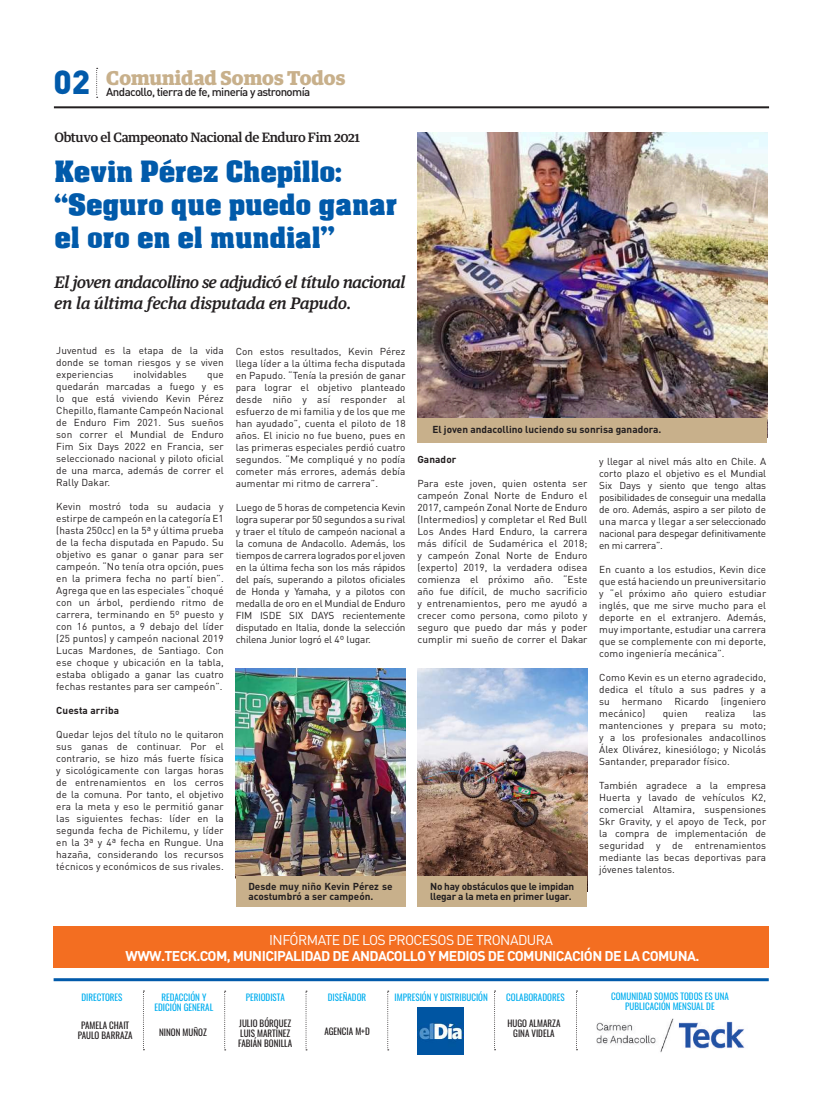
<style>
.page{position:relative;width:823px;height:1106px;background:#fff}
.page>*{position:absolute;margin:0;border:0;box-sizing:border-box;transform-origin:0 0}
.t1{font:900 33px "DIN Pro";color:#015aaa}
.t2{font:28px/33px "Acme Font";letter-spacing:-.01em;color:#015aaa}
.t3{font:700 20px "Guardian Egyp";color:#c8b08b}
.t4{font:italic 500 16px/21px "Guardian Text Egyp";letter-spacing:-.02em;color:#231f20}
.t5{font:700 14px "DIN Pro";letter-spacing:-.04em;color:#fff}
.t6{font:14px "DIN Pro";letter-spacing:-.04em;color:#fff}
.t7{font:500 13px "Guardian Text Egyp";letter-spacing:-.03em;color:#231f20}
.t8{font:500 11.5px "DIN Pro";letter-spacing:-.05em;color:#231f20}
.t9{font:10px/12px "DIN Pro";letter-spacing:.01em;color:#231f20;text-align:justify}
.t10{font:700 10px/10px "DIN Pro";color:#231f20}
.t11{font:700 10px/10px "DIN Pro";letter-spacing:-.02em;color:#231f20}
.t12{font:9px/10px "Oswald";color:#00aeef;text-align:center}
.t13{font:9px/10px "Oswald";color:#231f20;text-align:center}
</style>
<div class="page">
<hr style="left:54px;top:106px;width:714px;height:2px;background:#231f20">
<hr style="left:54px;top:978px;width:714px;height:3px;background:#015aaa">
<img style="left:596px;top:1018px;width:149px;height:34px">
<svg style="left:143px;top:990px;width:1px;height:60px"></svg>
<svg style="left:224px;top:990px;width:1px;height:60px"></svg>
<svg style="left:305px;top:990px;width:2px;height:60px"></svg>
<svg style="left:387px;top:990px;width:1px;height:60px"></svg>
<svg style="left:494px;top:990px;width:1px;height:60px"></svg>
<svg style="left:576px;top:990px;width:1px;height:60px"></svg>
<img style="left:417px;top:1007px;width:46px;height:47px">
<div style="left:54px;top:925px;width:714px;height:42px;background:#f36e21"></div>
<svg style="left:96px;top:68px;width:2px;height:30px"></svg>
<img style="left:417px;top:668px;width:170px;height:208px">
<img style="left:235px;top:668px;width:170px;height:208px">
<img style="left:417px;top:132px;width:349px;height:286px">
<div style="left:235px;top:876px;width:170px;height:31px;background:#c8b08b"></div>
<div style="left:417px;top:876px;width:170px;height:31px;background:#c8b08b"></div>
<div style="left:417px;top:418px;width:349px;height:24px;background:#c8b08b"></div>
<h1 class="t1" style="left:54px;top:59px;width:38px">02</h1>
<h3 class="t3" style="left:106px;top:62px;width:240px">Comunidad Somos Todos</h3>
<p class="t8" style="left:106px;top:84px;width:205px">Andacollo, tierra de fe, minería y astronomía</p>
<h3 class="t7" style="left:54px;top:127px;width:307px">Obtuvo el Campeonato Nacional de Enduro Fim 2021</h3>
<h2 class="t2" style="left:54px;top:154px;width:344px">Kevin Pérez Chepillo: “Seguro que puedo ganar el oro en el mundial”</h2>
<h3 class="t4" style="left:55px;top:270px;width:352px">El joven andacollino se adjudicó el título nacional en la última fecha disputada en Papudo.</h3>
<p class="t9" style="left:56px;top:344px;width:169px">Juventud es la etapa de la vida donde se toman riesgos y se viven experiencias</p>
<p class="t9" style="left:235px;top:344px;width:171px">Con estos resultados, Kevin Pérez llega líder a la última fecha disputada en Papudo. “Tenía la presión de ganar para lograr el objetivo planteado desde niño y así responder al esfuerzo de mi familia y de los que me han ayudado”, cuenta el piloto de 18 años. El inicio no fue bueno, pues en las primeras especiales perdió cuatro segundos. “Me compliqué y no podía cometer más errores, además debía aumentar mi ritmo de carrera”.</p>
<p class="t9" style="left:235px;top:500px;width:171px">Luego de 5 horas de competencia Kevin logra superar por 50 segundos a su rival y traer el título de campeón nacional a la comuna de Andacollo. Además, los tiempos de carrera logrados por el joven en la última fecha son los más rápidos del país, superando a pilotos oficiales de Honda y Yamaha, y a pilotos con medalla de oro en el Mundial de Enduro FIM ISDE SIX DAYS recientemente disputado en Italia, donde la selección chilena Junior logró el 4º lugar.</p>
<p class="t9" style="left:133px;top:368px;width:55px">inolvidables</p>
<p class="t9" style="left:56px;top:368px;width:169px;text-indent:151px">que quedarán marcadas a fuego y es lo que está viviendo Kevin Pérez Chepillo, flamante Campeón Nacional de Enduro Fim 2021. Sus sueños son correr el Mundial de Enduro Fim Six Days 2022 en Francia, ser seleccionado nacional y piloto oficial de una marca, además de correr el Rally Dakar.</p>
<p class="t9" style="left:56px;top:500px;width:169px">Kevin mostró toda su audacia y estirpe de campeón en la categoría E1 (hasta 250cc) en la 5ª y última prueba de la fecha disputada en Papudo. Su objetivo es ganar o ganar para ser campeón. “No tenía otra opción, pues en la primera fecha no partí bien”.<br>Agrega que en las especiales “choqué con un árbol, perdiendo ritmo de carrera, terminando en 5º puesto y con 16 puntos, a 9 debajo del líder (25 puntos) y campeón nacional 2019<br>Lucas Mardones, de Santiago. Con ese choque y ubicación en la tabla, estaba obligado a ganar las cuatro fechas restantes para ser campeón”.</p>
<p class="t10" style="left:56px;top:705px;width:64px">Cuesta arriba</p>
<p class="t9" style="left:56px;top:728px;width:169px">Quedar lejos del título no le quitaron sus ganas de continuar. Por el contrario, se hizo más fuerte física y sicológicamente con largas horas de entrenamientos en los cerros de la comuna. Por tanto, el objetivo era la meta y eso le permitió ganar las siguientes fechas: líder en la segunda fecha de Pichilemu, y líder en la 3ª y 4ª fecha en Rungue. Una hazaña, considerando los recursos técnicos y económicos de sus rivales.</p>
<p class="t10" style="left:432px;top:423px;width:230px">El joven andacollino luciendo su sonrisa ganadora.</p>
<p class="t10" style="left:417px;top:453px;width:40px">Ganador</p>
<p class="t9" style="left:417px;top:476px;width:171px">Para este joven, quien ostenta ser campeón Zonal Norte de Enduro el 2017, campeón Zonal Norte de Enduro (Intermedios) y completar el Red Bull Los Andes Hard Enduro, la carrera más difícil de Sudamérica el 2018; y campeón Zonal Norte de Enduro (experto) 2019, la verdadera odisea comienza el próximo año. “Este año fue difícil, de mucho sacrificio y entrenamientos, pero me ayudó a crecer como persona, como piloto y seguro que puedo dar más y poder cumplir mi sueño de correr el Dakar</p>
<p class="t9" style="left:599px;top:455px;width:168px">y llegar al nivel más alto en Chile. A corto plazo el objetivo es el Mundial Six Days y siento que tengo altas posibilidades de conseguir una medalla de oro. Además, aspiro a ser piloto de una marca y llegar a ser seleccionado nacional para despegar definitivamente en mi carrera”.</p>
<p class="t9" style="left:599px;top:563px;width:168px">En cuanto a los estudios, Kevin dice que está haciendo un preuniversitario y “el próximo año quiero estudiar inglés, que me sirve mucho para el deporte en el extranjero. Además, muy importante, estudiar una carrera que se complemente con mi deporte, como ingeniería mecánica”.</p>
<p class="t9" style="left:599px;top:671px;width:168px">Como Kevin es un eterno agradecido, dedica el título a sus padres y a su hermano Ricardo (ingeniero mecánico)</p>
<p class="t9" style="left:662px;top:707px;width:26px">quien</p>
<p class="t9" style="left:704px;top:707px;width:32px">realiza</p>
<p class="t9" style="left:599px;top:707px;width:168px;text-indent:153px">las mantenciones y prepara su moto; y a los profesionales andacollinos Álex Olivárez, kinesiólogo; y Nicolás Santander, preparador físico.</p>
<p class="t9" style="left:599px;top:779px;width:168px">También agradece a la empresa Huerta y lavado de vehículos K2, comercial Altamira, suspensiones Skr Gravity, y el apoyo de Teck, por la compra de implementación de seguridad y de entrenamientos mediante las becas deportivas para jóvenes talentos.</p>
<p class="t10" style="left:248px;top:880px;width:145px">Desde muy niño Kevin Pérez se acostumbró a ser campeón.</p>
<p class="t11" style="left:430px;top:880px;width:145px">No hay obstáculos que le impidan llegar a la meta en primer lugar.</p>
<h3 class="t6" style="left:269px;top:930px;width:285px">INFÓRMATE DE LOS PROCESOS DE TRONADURA</h3>
<h3 class="t5" style="left:125px;top:946px;width:575px">WWW.TECK.COM, MUNICIPALIDAD DE ANDACOLLO Y MEDIOS DE COMUNICACIÓN DE LA COMUNA.</h3>
<p class="t12" style="left:81px;top:991px;width:42px">DIRECTORES</p>
<p class="t13" style="left:78px;top:1020px;width:56px">PAMELA CHAIT<br>PAULO BARRAZA</p>
<p class="t12" style="left:154px;top:991px;width:60px">REDACCIÓN Y<br>EDICIÓN GENERAL</p>
<p class="t13" style="left:159px;top:1027px;width:49px">NINON MUÑOZ</p>
<p class="t12" style="left:246px;top:991px;width:40px">PERIODISTA</p>
<p class="t13" style="left:238px;top:1018px;width:56px;text-align:left">JULIO BÓRQUEZ<br>LUIS MARTÍNEZ<br>FABIÁN BONILLA</p>
<p class="t12" style="left:327px;top:991px;width:40px">DISEÑADOR</p>
<p class="t13" style="left:324px;top:1026px;width:47px">AGENCIA M+D</p>
<p class="t12" style="left:394px;top:991px;width:95px">IMPRESIÓN Y DISTRIBUCIÓN</p>
<p class="t12" style="left:506px;top:991px;width:60px">COLABORADORES</p>
<p class="t13" style="left:507px;top:1018px;width:54px">HUGO ALMARZA<br>GINA VIDELA</p>
<p class="t12" style="left:610px;top:990px;width:119px">COMUNIDAD SOMOS TODOS ES UNA<br>PUBLICACIÓN MENSUAL DE</p>
</div>
